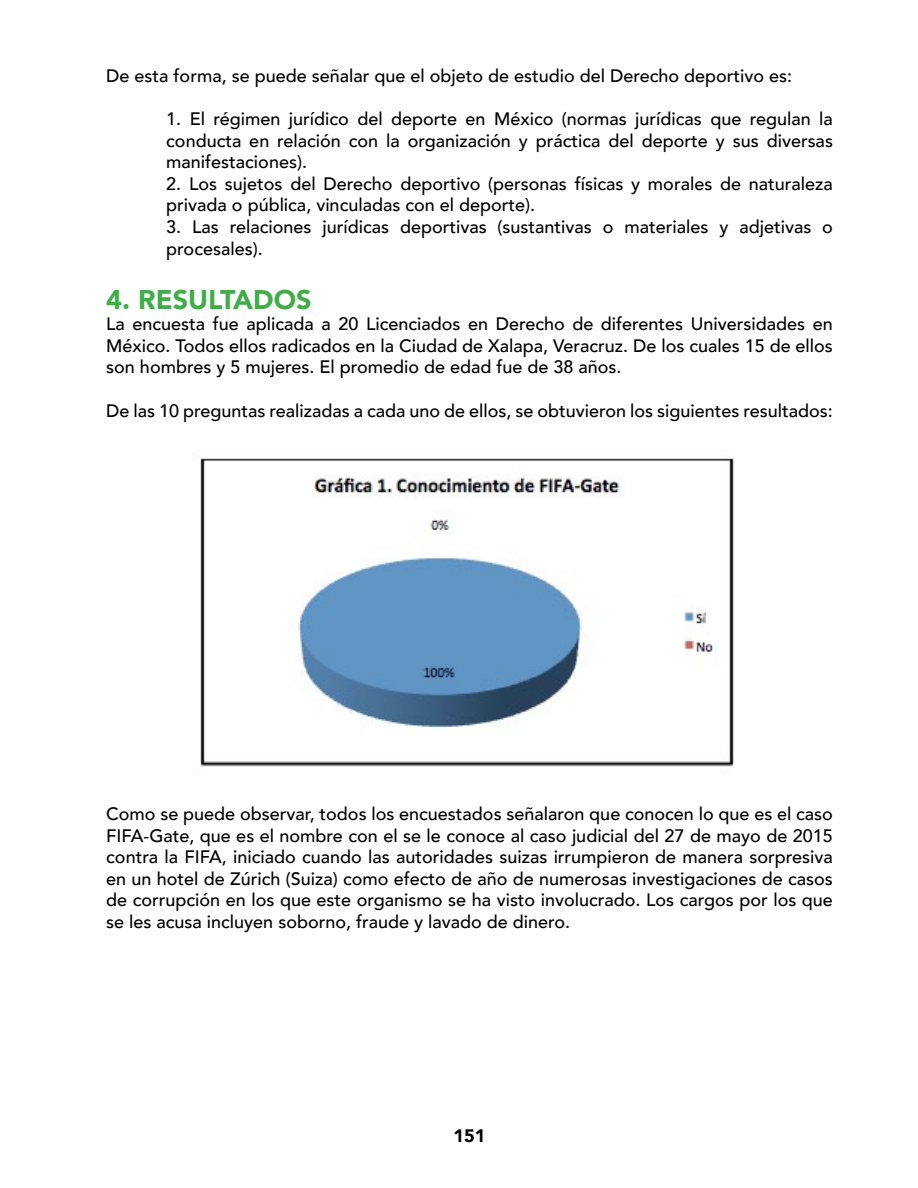
<style>
.page{position:relative;width:918px;height:1188px;background:#fff}
.page>*{position:absolute;margin:0;border:0;box-sizing:border-box;transform-origin:0 0}
.t1{font:900 27px "Avenir";color:#41ad49}
.t2{font:500 18px/21.6px "Avenir";color:#000;text-align:justify}
.t3{font:900 18px "Avenir";color:#000}
</style>
<div class="page">
<img style="left:194px;top:458px;width:540px;height:309px">
<p class="t2" style="left:106px;top:64px;width:687px">De esta forma, se puede señalar que el objeto de estudio del Derecho deportivo es:</p>
<p class="t2" style="left:166px;top:107px;width:668px">1. El régimen jurídico del deporte en México (normas jurídicas que regulan la conducta en relación con la organización y práctica del deporte y sus diversas manifestaciones).</p>
<p class="t2" style="left:166px;top:172px;width:668px">2. Los sujetos del Derecho deportivo (personas físicas y morales de naturaleza privada o pública, vinculadas con el deporte).</p>
<p class="t2" style="left:166px;top:215px;width:668px">3. Las relaciones jurídicas deportivas (sustantivas o materiales y adjetivas o procesales).</p>
<h1 class="t1" style="left:106px;top:276px;width:207px">4. RESULTADOS</h1>
<p class="t2" style="left:106px;top:312px;width:728px">La encuesta fue aplicada a 20 Licenciados en Derecho de diferentes Universidades en México. Todos ellos radicados en la Ciudad de Xalapa, Veracruz. De los cuales 15 de ellos son hombres y 5 mujeres. El promedio de edad fue de 38 años.</p>
<p class="t2" style="left:106px;top:399px;width:728px">De las 10 preguntas realizadas a cada uno de ellos, se obtuvieron los siguientes resultados:</p>
<p class="t2" style="left:106px;top:802px;width:728px">Como se puede observar, todos los encuestados señalaron que conocen lo que es el caso FIFA-Gate, que es el nombre con el se le conoce al caso judicial del 27 de mayo de 2015 contra la FIFA, iniciado cuando las autoridades suizas irrumpieron de manera sorpresiva en un hotel de Zúrich (Suiza) como efecto de año de numerosas investigaciones de casos de corrupción en los que este organismo se ha visto involucrado. Los cargos por los que se les acusa incluyen soborno, fraude y lavado de dinero.</p>
<p class="t3" style="left:454px;top:1121px;width:33px">151</p>
</div>
